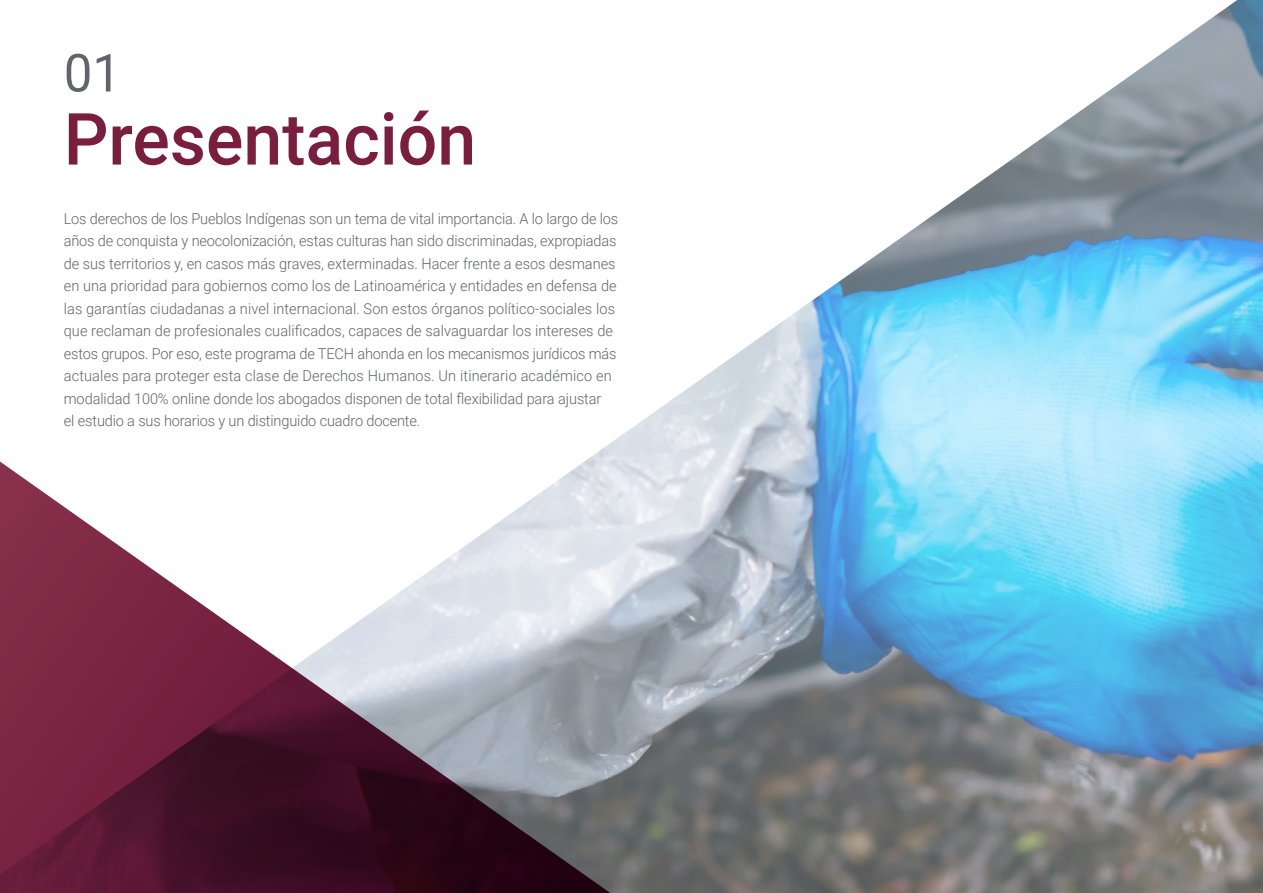
<style>
.page{position:relative;width:1263px;height:893px;background:#fff}
.page>*{position:absolute;margin:0;border:0;box-sizing:border-box;transform-origin:0 0}
.t1{font:500 72px "Roboto";color:#791e3c}
.t2{font:52.5px "Roboto";color:#61646a}
.t3{font:300 15px/22.5px "Roboto";letter-spacing:-.005em;color:#61646a}
</style>
<div class="page">
<img style="left:607px;top:0;width:656px;height:893px">
<svg style="left:0;top:446px;width:640px;height:447px"></svg>
<h2 class="t2" style="left:64px;top:36px;width:59px">01</h2>
<h1 class="t1" style="left:64px;top:89px;width:414px">Presentación</h1>
<p class="t3" style="left:64px;top:207px;width:556px">Los derechos de los Pueblos Indígenas son un tema de vital importancia. A lo largo de los años de conquista y neocolonización, estas culturas han sido discriminadas, expropiadas de sus territorios y, en casos más graves, exterminadas. Hacer frente a esos desmanes en una prioridad para gobiernos como los de Latinoamérica y entidades en defensa de las garantías ciudadanas a nivel internacional. Son estos órganos político-sociales los que reclaman de profesionales cualificados, capaces de salvaguardar los intereses de estos grupos. Por eso, este programa de TECH ahonda en los mecanismos jurídicos más actuales para proteger esta clase de Derechos Humanos. Un itinerario académico en modalidad 100% online donde los abogados disponen de total flexibilidad para ajustar<br>el estudio a sus horarios y un distinguido cuadro docente.</p>
</div>
